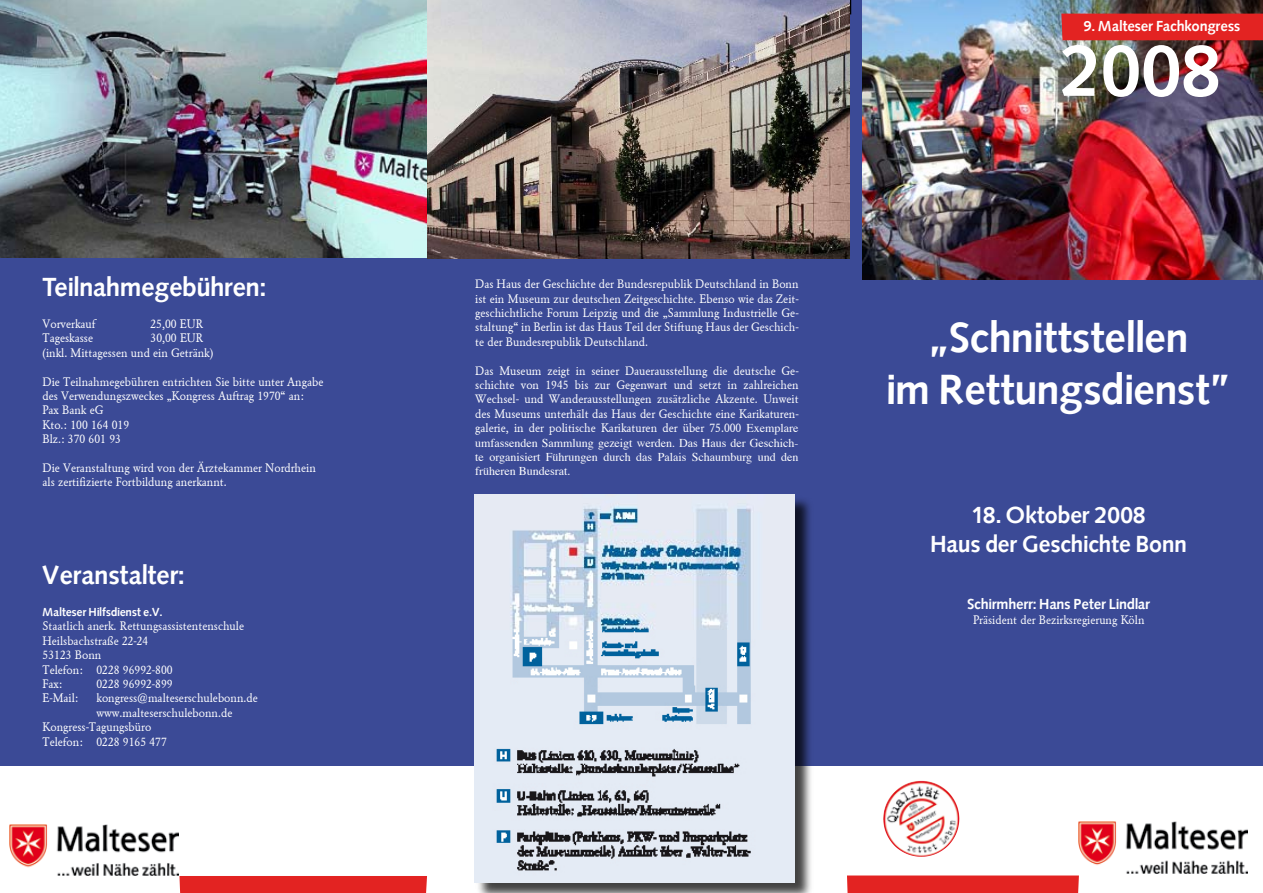
<style>
.page{position:relative;width:1263px;height:893px;background:#fff}
.page>*{position:absolute;margin:0;border:0;box-sizing:border-box;transform-origin:0 0}
.t1{font:75px "Malteser Syntax";color:#fff}
.t2{font:43.5px/52.2px "Malteser Syntax";color:#fff;text-align:center}
.t3{font:27px "Malteser Syntax";color:#fff}
.t4{font:24px/28.8px "Malteser Syntax";color:#fff;text-align:center}
.t5{font:15px "Malteser Syntax";color:#fff}
.t6{font:12px/14.4px "Malteser Garamond Standard";color:#fff}
.t7{font:12px/14.4px "Times";color:#fff;text-align:justify}
.t8{font:12px "Malteser Syntax";color:#fff}
.s1{font-family:"Times"}
</style>
<div class="page">
<div style="left:0;top:0;width:1263px;height:765px;background:#3b4a96"></div>
<img style="left:862px;top:0;width:401px;height:280px">
<svg style="left:850px;top:0;width:1px;height:14px"></svg>
<div style="left:847px;top:875px;width:232px;height:18px;background:#e32322"></div>
<div style="left:1061px;top:14px;width:202px;height:26px;background:#e32322"></div>
<div style="left:179px;top:876px;width:248px;height:17px;background:#e32322"></div>
<img style="left:0;top:0;width:850px;height:259px">
<img style="left:920px;top:780px;width:30px;height:14px">
<img style="left:1078px;top:822px;width:169px;height:51px">
<img style="left:9px;top:824px;width:169px;height:51px">
<div style="left:476px;top:496px;width:339px;height:397px;background:#000;opacity:.75"></div>
<img style="left:474px;top:494px;width:321px;height:388px">
<h3 class="t3" style="left:43px;top:271px;width:225px">Teilnahmegebühren:</h3>
<p class="t6" style="left:43px;top:317px;width:54px">Vorverkauf</p>
<p class="t6" style="left:151px;top:317px;width:54px">25,00 EUR</p>
<p class="t6" style="left:43px;top:331px;width:52px">Tageskasse</p>
<p class="t6" style="left:43px;top:331px;width:172px;text-indent:108px">30,00 EUR (inkl. Mittagessen und ein Getränk)</p>
<p class="t6" style="left:43px;top:374px;width:282px">Die Teilnahmegebühren entrichten Sie bitte unter Angabe des Verwendungszweckes „Kongress Auftrag 1970“ an:<br>Pax Bank eG<br>Kto.: 100 164 019<br>Blz.: 370 601 93</p>
<p class="t6" style="left:43px;top:461px;width:275px">Die Veranstaltung wird von der Ärztekammer Nordrhein als zertifizierte Fortbildung anerkannt.</p>
<h3 class="t3" style="left:43px;top:559px;width:144px">Veranstalter:</h3>
<p class="t8" style="left:43px;top:605px;width:121px">Malteser Hilfsdienst e.V.</p>
<p class="t6" style="left:43px;top:619px;width:203px">Staatlich anerk. Rettungsassistentenschule<br>Heilsbachstraße 22-24<br>53123 Bonn<br>Telefon: 0228 96992-800<br>Fax:</p>
<p class="t6" style="left:97px;top:677px;width:78px">0228 96992-899</p>
<p class="t6" style="left:43px;top:691px;width:37px">E-Mail:</p>
<p class="t6" style="left:97px;top:691px;width:163px">kongress@malteserschulebonn.de</p>
<p class="t6" style="left:97px;top:706px;width:137px">www.malteserschulebonn.de</p>
<p class="t6" style="left:43px;top:720px;width:110px">Kongress-Tagungsbüro</p>
<p class="t6" style="left:43px;top:734px;width:126px">Telefon: 0228 9165 477</p>
<p class="t6" style="left:475px;top:277px;width:325px;text-align:justify">Das Haus der Geschichte der Bundesrepublik Deutschland in Bonn ist ein Museum zur deutschen Zeitgeschichte. Ebenso wie das Zeit&shy;geschichtliche Forum Leipzig und die „Sammlung Industrielle Ge&shy;staltung“ in Berlin ist das Haus Teil der Stiftung Haus der Geschich&shy;te der Bundesrepublik Deutschland.</p>
<p class="t6" style="left:475px;top:363px;width:325px;text-align:justify">Das Museum zeigt in seiner Dauerausstellung die deutsche Ge&shy;schichte von 1945 bis zur Gegenwart und setzt in zahlreichen Wechsel- und Wanderausstellungen zusätzliche Akzente. Unweit des Museums unterhält das Haus der Geschichte eine Karikaturen&shy;galerie, in der politische Karikaturen der über 75.000 <span class="s1">Exemplare</span></p>
<p class="t7" style="left:475px;top:434px;width:325px">umfassenden Sammlung gezeigt werden. Das Haus der Geschich&shy;te organisiert Führungen durch das Palais Schaumburg und den früheren Bundesrat.</p>
<p class="t5" style="left:1084px;top:18px;width:158px">9. Malteser Fachkongress</p>
<h1 class="t1" style="left:1062px;top:28px;width:162px">2008</h1>
<h2 class="t2" style="left:887px;top:314px;width:346px">„Schnittstellen<br>im Rettungsdienst”</h2>
<h3 class="t4" style="left:931px;top:502px;width:258px">18. Oktober 2008<br>Haus der Geschichte Bonn</h3>
<p class="t5" style="left:967px;top:596px;width:184px">Schirmherr: Hans Peter Lindlar</p>
<p class="t6" style="left:973px;top:613px;width:173px">Präsident der Bezirksregierung Köln</p>
</div>
